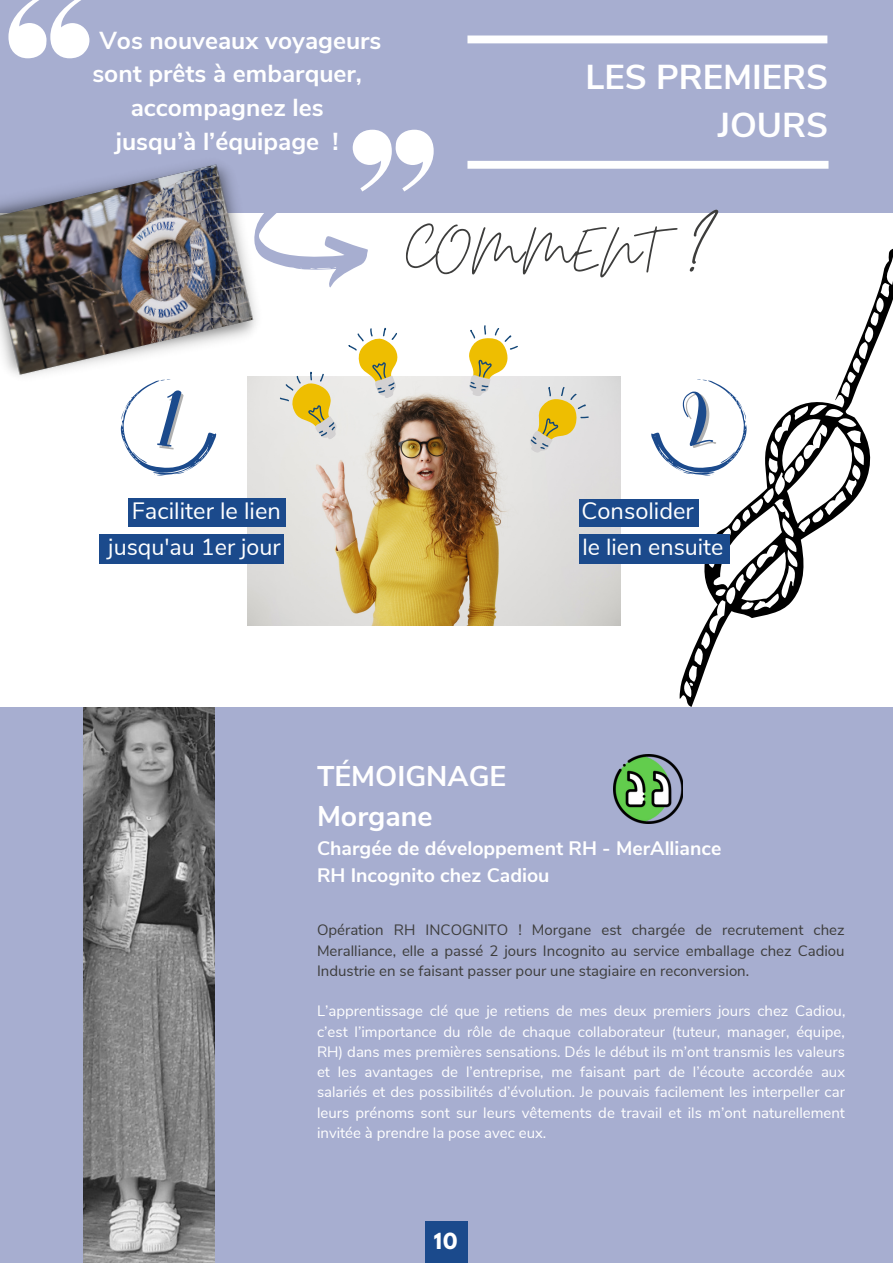
<style>
.page{position:relative;width:893px;height:1264px;background:#fff}
.page>*{position:absolute;margin:0;border:0;box-sizing:border-box;transform-origin:0 0}
.t1{font:69.6px "Moon Time";color:#3d3d3c}
.t2{font:700 34.5px/47.2px "Nunito Sans";color:#fff;text-align:right}
.t3{font:700 28.5px/39.3px "Nunito Sans";color:#fff}
.t4{font:700 24.45px "Nunito Sans";color:#fff}
.t5{font:23.55px "Nunito Sans";color:#fff}
.t6{font:23.25px "Nunito Sans";color:#fff}
.t7{font:700 19.65px "League Spartan";color:#fff}
.t8{font:700 19.5px/27px "Nunito Sans";color:#fff}
.t9{font:15px/20.2px "Nunito Sans";color:#fff;text-align:justify}
.t10{font:15px/20.2px "Nunito Sans";color:#3d3d3c;text-align:justify}
</style>
<div class="page">
<div style="left:0;top:0;width:892px;height:213px;background:#a7aed0"></div>
<svg style="left:641px;top:249px;width:251px;height:458px"></svg>
<div style="left:0;top:707px;width:892px;height:555px;background:#a7aed0"></div>
<div style="left:467px;top:161px;width:361px;height:8px;background:#fff"></div>
<div style="left:467px;top:35px;width:360px;height:8px;background:#fff"></div>
<svg style="left:8px;top:0;width:81px;height:58px"></svg>
<img style="left:247px;top:377px;width:373px;height:248px">
<svg style="left:277px;top:327px;width:130px;height:117px"></svg>
<svg style="left:460px;top:325px;width:131px;height:132px"></svg>
<svg style="left:281px;top:130px;width:195px;height:158px"></svg>
<div style="left:424px;top:1221px;width:43px;height:40px;background:#1b4a8c"></div>
<div style="left:128px;top:498px;width:157px;height:28px;background:#1b4a8c"></div>
<div style="left:100px;top:534px;width:184px;height:29px;background:#1b4a8c"></div>
<div style="left:579px;top:499px;width:120px;height:28px;background:#1b4a8c"></div>
<div style="left:579px;top:534px;width:151px;height:29px;background:#1b4a8c"></div>
<img style="left:613px;top:754px;width:70px;height:70px">
<img style="left:84px;top:707px;width:130px;height:555px">
<img style="left:0;top:163px;width:281px;height:242px">
<hr style="left:424px;top:1258px;width:43px;height:4px;background:#1b4a8c">
<svg style="left:689px;top:249px;width:29px;height:24px"></svg>
<svg style="left:121px;top:379px;width:95px;height:96px"></svg>
<svg style="left:651px;top:379px;width:95px;height:96px"></svg>
<h3 class="t4" style="left:99px;top:24px;width:283px">Vos nouveaux voyageurs</h3>
<h3 class="t4" style="left:92px;top:58px;width:271px">sont prêts à embarquer,</h3>
<h3 class="t4" style="left:131px;top:91px;width:194px">accompagnez les</h3>
<h3 class="t4" style="left:116px;top:125px;width:224px">jusqu’à l’équipage !</h3>
<h2 class="t2" style="left:585px;top:54px;width:244px">LES PREMIERS<br>JOURS</h2>
<h1 class="t1" style="left:406px;top:207px;width:255px">COMMENT</h1>
<h3 class="t5" style="left:132px;top:495px;width:150px">Faciliter le lien</h3>
<h3 class="t6" style="left:108px;top:531px;width:174px">jusqu'au 1er jour</h3>
<h3 class="t5" style="left:581px;top:495px;width:114px">Consolider</h3>
<h3 class="t6" style="left:582px;top:531px;width:142px">le lien ensuite</h3>
<h3 class="t3" style="left:317px;top:757px;width:191px">TÉMOIGNAGE<br>Morgane</h3>
<h3 class="t8" style="left:317px;top:835px;width:406px">Chargée de développement RH - MerAlliance<br>RH Incognito chez Cadiou</h3>
<p class="t10" style="left:317px;top:920px;width:529px">Opération RH INCOGNITO ! Morgane est chargée de recrutement chez Meralliance, elle a passé 2 jours Incognito au service emballage chez Cadiou Industrie en se faisant passer pour une stagiaire en reconversion.</p>
<p class="t9" style="left:317px;top:1001px;width:530px">L’apprentissage clé que je retiens de mes deux premiers jours chez Cadiou, c’est l’importance du rôle de chaque collaborateur (tuteur, manager, équipe, RH) dans mes premières sensations. Dés le début ils m’ont transmis les valeurs et les avantages de l’entreprise, me faisant part de l’écoute accordée aux salariés et des possibilités d’évolution. Je pouvais facilement les interpeller car leurs prénoms sont sur leurs vêtements de travail et ils m’ont naturellement invitée à prendre la pose avec eux.</p>
<h3 class="t7" style="left:434px;top:1230px;width:25px">10</h3>
</div>
